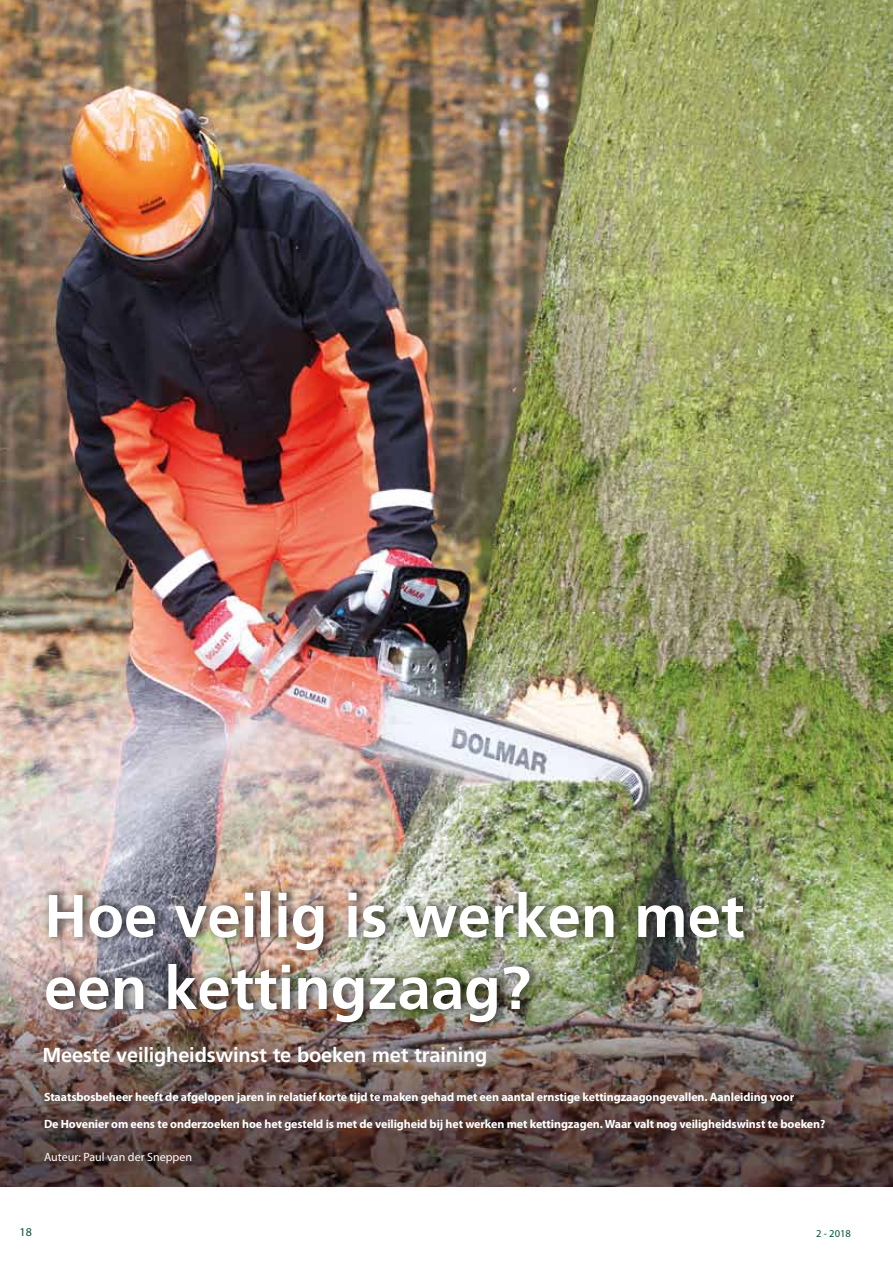
<style>
.page{position:relative;width:893px;height:1263px;background:#fff}
.page>*{position:absolute;margin:0;border:0;box-sizing:border-box;transform-origin:0 0}
.t1{font:700 60px/72px "Frutiger";color:#fff}
.t2{font:700 20.25px "Frutiger";letter-spacing:-.01em;color:#fff}
.t3{font:700 12px "Myriad Pro";letter-spacing:-.01em;color:#fff}
.t4{font:12px "Myriad Pro";color:#fff}
.t5{font:12px "Myriad Pro";color:#00533d}
.t6{font:10.5px "Myriad Pro";color:#00533d}
</style>
<div class="page">
<img style="left:0;top:0;width:893px;height:1186px">
<div style="left:41px;top:883px;width:716px;height:148px;background:#000;opacity:.5"></div>
<h1 class="t1" style="left:44px;top:879px;width:702px">Hoe veilig is werken met een kettingzaag?</h1>
<h2 class="t2" style="left:42px;top:1043px;width:446px">Meeste veiligheidswinst te boeken met training</h2>
<p class="t3" style="left:44px;top:1089px;width:752px">Staatsbosbeheer heeft de afgelopen jaren in relatief korte tijd te maken gehad met een aantal ernstige kettingzaagongevallen. Aanleiding voor</p>
<p class="t3" style="left:44px;top:1116px;width:783px">De Hovenier om eens te onderzoeken hoe het gesteld is met de veiligheid bij het werken met kettingzagen. Waar valt nog veiligheidswinst te boeken?</p>
<p class="t4" style="left:44px;top:1149px;width:150px">Auteur: Paul van der Sneppen</p>
<p class="t5" style="left:20px;top:1224px;width:14px">18</p>
<p class="t6" style="left:816px;top:1227px;width:36px">2 - 2018</p>
</div>
